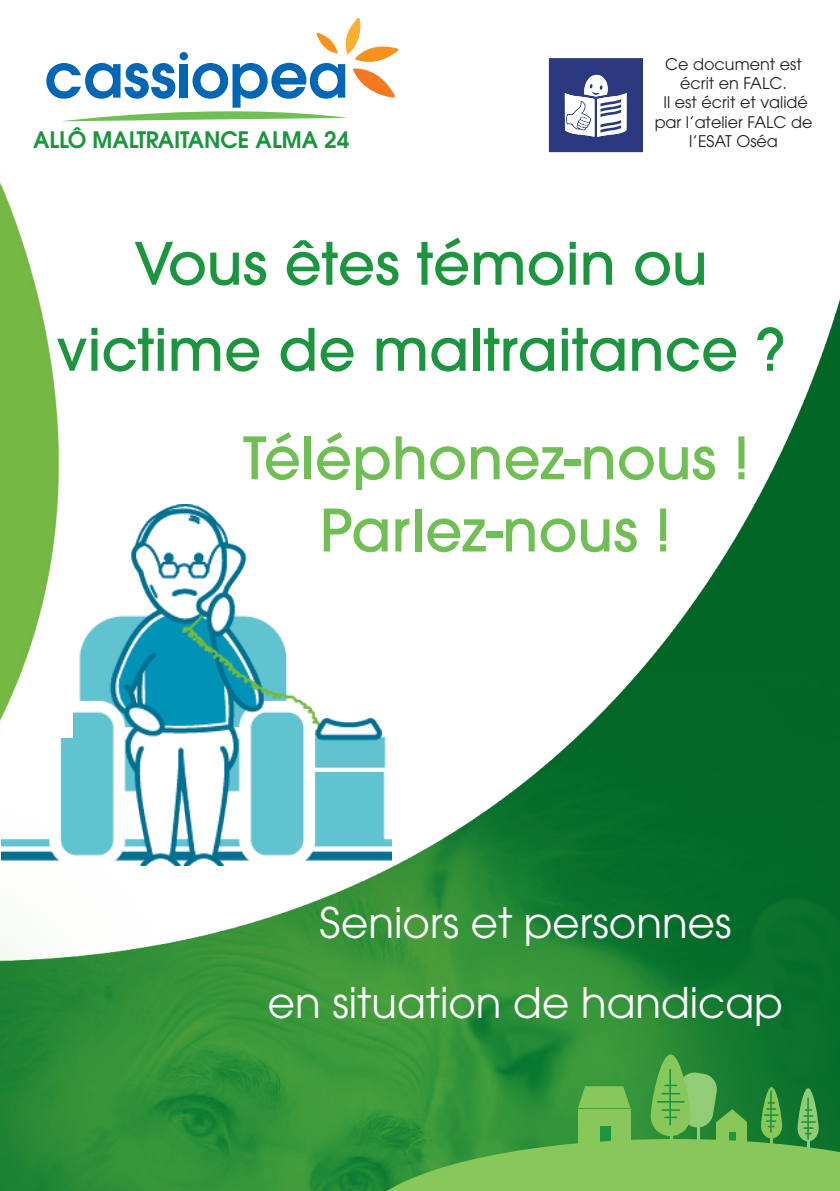
<style>
.page{position:relative;width:840px;height:1191px;background:#fff}
.page>*{position:absolute;margin:0;border:0;box-sizing:border-box;transform-origin:0 0}
.t1{font:500 58px/86px "ITC Avant Garde Pro";color:#1b953e;text-align:center}
.t2{font:500 58px "ITC Avant Garde Pro";color:#6fbf54}
.t3{font:42px "ITC Avant Garde Pro";color:#fff}
.t4{font:600 22.6px "Avant Garde CE";color:#1b953e}
.t5{font:16px/19.2px "ITC Avant Garde Pro";color:#231f20;text-align:center}
</style>
<div class="page">
<img style="left:0;top:302px;width:839px;height:889px">
<svg style="left:650px;top:1054px;width:40px;height:82px"></svg>
<hr style="left:669px;top:1069px;width:1px;height:56px;background:#1b953e">
<svg style="left:375px;top:1071px;width:464px;height:120px;background:#56a848"></svg>
<svg style="left:46px;top:18px;width:352px;height:103px"></svg>
<img style="left:2px;top:504px;width:389px;height:362px">
<img style="left:0;top:183px;width:73px;height:554px">
<svg style="left:548px;top:58px;width:94px;height:94px"></svg>
<p class="t4" style="left:33px;top:125px;width:317px">ALLÔ MALTRAITANCE ALMA 24</p>
<p class="t5" style="left:665px;top:54px;width:138px">Ce document est écrit en FALC.</p>
<p class="t5" style="left:654px;top:93px;width:159px">Il est écrit et validé par l’atelier FALC de l’ESAT Oséa</p>
<p class="t1" style="left:56px;top:220px;width:730px">Vous êtes témoin ou victime de maltraitance ?</p>
<p class="t2" style="left:243px;top:421px;width:508px">Téléphonez-nous !</p>
<p class="t2" style="left:320px;top:493px;width:352px">Parlez-nous !</p>
<p class="t3" style="left:319px;top:897px;width:413px">Seniors et personnes</p>
<p class="t3" style="left:268px;top:977px;width:516px">en situation de handicap</p>
</div>
